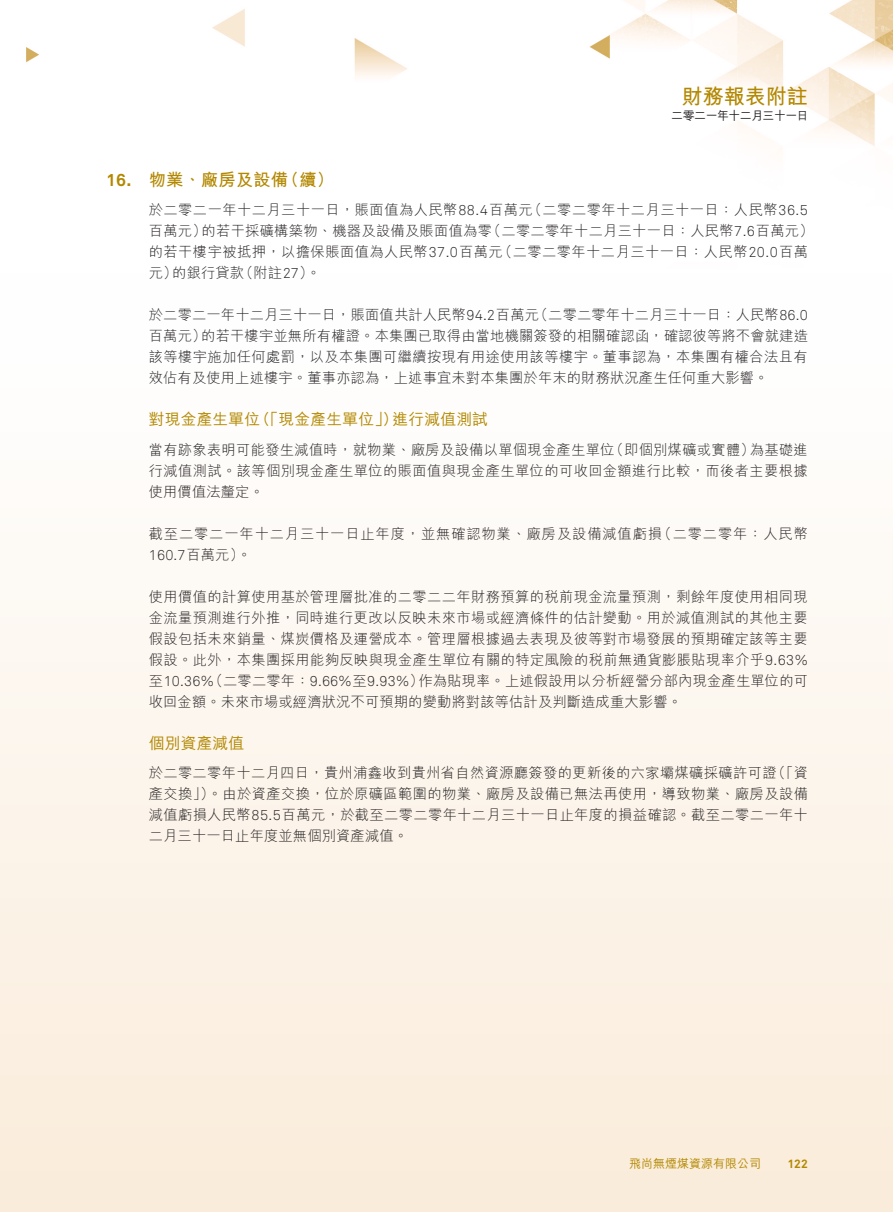
<style>
.page{position:relative;width:893px;height:1212px;background:#fff}
.page>*{position:absolute;margin:0;border:0;box-sizing:border-box;transform-origin:0 0}
.t1{font:700 21px "M Hei HK";color:#b38800}
.t2{font:700 17.25px "M Hei HK";letter-spacing:.01em;color:#b38800}
.t3{font:700 17.25px "Akkurat Pro";color:#b38800}
.t4{font:500 15.75px "M Hei HK";letter-spacing:.015em;color:#b38800}
.t5{font:300 14.25px/21px "M Hei HK";letter-spacing:.03em;color:#231f20}
.t6{font:300 14.25px "M Hei HK";letter-spacing:.01em;color:#231f20}
.t7{font:300 14.25px "M Hei HK";letter-spacing:.06em;color:#231f20}
.t8{font:14.25px "Akkurat Light Pro";letter-spacing:.015em;color:#231f20}
.t9{font:500 12px "M Hei HK";letter-spacing:-.045em;color:#231f20}
.t10{font:500 12px "M Hei HK";color:#b38800}
.t11{font:700 12px "Akkurat Pro";color:#b38800}
.s1{font-family:"Akkurat Light Pro";font-weight:400}
.s2{font-family:"M Hei HK";font-weight:300}
</style>
<div class="page">
<div style="left:0;top:242px;width:893px;height:970px;background:linear-gradient(to bottom,#fff,#faecda)"></div>
<img style="left:0;top:0;width:893px;height:273px">
<h1 class="t1" style="left:682px;top:81px;width:127px">財務報表附註</h1>
<p class="t9" style="left:671px;top:107px;width:139px">二零二一年十二月三十一日</p>
<p class="t3" style="left:106px;top:169px;width:27px">16.</p>
<p class="t2" style="left:149px;top:167px;width:141px">物業、廠房及設備</p>
<p class="t2" style="left:282px;top:167px;width:54px">（續(</p>
<p class="t5" style="left:528px;top:199px;width:282px">（二零二零年十二月三十一日：人民幣<span class="s1">36.5</span></p>
<p class="t5" style="left:487px;top:199px;width:328px;text-indent:-338px">於二零二一年十二月三十一日，賬面值為人民幣<span class="s1">88.4</span>百萬元<br>（二零二零年十二月三十一日：人民幣<span class="s1">7.6</span>百萬元(</p>
<p class="t5" style="left:149px;top:220px;width:59px">百萬元）</p>
<p class="t5" style="left:202px;top:220px;width:292px">的若干採礦構築物、機器及設備及賬面值為零</p>
<p class="t5" style="left:498px;top:241px;width:311px">（二零二零年十二月三十一日：人民幣<span class="s1">20.0</span>百萬</p>
<p class="t5" style="left:239px;top:241px;width:265px;text-indent:-90px">的若干樓宇被抵押，以擔保賬面值為人民幣<span class="s1">37.0</span>百萬元（附註<span class="s1">27</span> 。(</p>
<p class="t5" style="left:172px;top:262px;width:73px">的銀行貸款</p>
<p class="t5" style="left:149px;top:262px;width:30px">元）</p>
<p class="t6" style="left:534px;top:307px;width:276px">（二零二零年十二月三十一日：人民幣<span class="s1">86.0</span></p>
<p class="t5" style="left:201px;top:304px;width:608px;text-indent:-52px">於二零二一年十二月三十一日，賬面值共計人民幣<span class="s1">94.2</span>百萬元<br>的若干樓宇並無所有權證。本集團已取得由當地機關簽發的相關確認函，確認彼等將不會就建造</p>
<p class="t5" style="left:149px;top:325px;width:660px">百萬元）<br>該等樓宇施加任何處罰，以及本集團可繼續按現有用途使用該等樓宇。董事認為，本集團有權合法且有效佔有及使用上述樓宇。董事亦認為，上述事宜未對本集團於年末的財務狀況產生任何重大影響。</p>
<p class="t4" style="left:392px;top:408px;width:97px">進行減值測試</p>
<p class="t4" style="left:149px;top:408px;width:113px">對現金產生單位</p>
<p class="t4" style="left:255px;top:408px;width:145px">（「現金產生單位」）</p>
<p class="t5" style="left:610px;top:439px;width:147px">（即個別煤礦或實體）</p>
<p class="t5" style="left:149px;top:439px;width:660px">當有跡象表明可能發生減值時，就物業、廠房及設備以單個現金產生單位<br>行減值測試。該等個別現金產生單位的賬面值與現金產生單位的可收回金額進行比較，而後者主要根據使用價值法釐定。</p>
<p class="t7" style="left:658px;top:526px;width:152px">（二零二零年：人民幣</p>
<p class="t5" style="left:750px;top:439px;width:59px">為基礎進</p>
<p class="t7" style="left:149px;top:526px;width:515px">截至二零二一年十二月三十一日止年度，並無確認物業、廠房及設備減值虧損</p>
<p class="t8" style="left:149px;top:546px;width:104px">160.7<span class="s2">百萬元。(</span></p>
<p class="t5" style="left:149px;top:586px;width:661px;text-align:right">使用價值的計算使用基於管理層批准的二零二二年財務預算的稅前現金流量預測，剩餘年度使用相同現金流量預測進行外推，同時進行更改以反映未來市場或經濟條件的估計變動。用於減值測試的其他主要假設包括未來銷量、煤炭價格及運營成本。管理層根據過去表現及彼等對市場發展的預期確定該等主要假設。此外，本集團採用能夠反映與現金產生單位有關的特定風險的稅前無通貨膨脹貼現率介乎<span class="s1">9.63%</span>作為貼現率。上述假設用以分析經營分部內現金產生單位的可</p>
<p class="t8" style="left:209px;top:672px;width:216px"><span class="s2">（二零二零年：</span>9.66%<span class="s2">至</span>9.93%<span class="s2">）</span></p>
<p class="t8" style="left:149px;top:672px;width:67px"><span class="s2">至</span>10.36%</p>
<p class="t6" style="left:149px;top:694px;width:535px">收回金額。未來市場或經濟狀況不可預期的變動將對該等估計及判斷造成重大影響。</p>
<p class="t4" style="left:149px;top:731px;width:97px">個別資產減值</p>
<p class="t5" style="left:772px;top:762px;width:38px">（「資</p>
<p class="t5" style="left:149px;top:762px;width:661px">於二零二零年十二月四日，貴州浦鑫收到貴州省自然資源廳簽發的更新後的六家壩煤礦採礦許可證<br>產交換」）。由於資產交換，位於原礦區範圍的物業、廠房及設備已無法再使用，導致物業、廠房及設備減值虧損人民幣<span class="s1">85.5</span>百萬元，於截至二零二零年十二月三十一日止年度的損益確認。截至二零二一年十二月三十一日止年度並無個別資產減值。</p>
<p class="t10" style="left:629px;top:1155px;width:133px">飛尚無煙煤資源有限公司</p>
<p class="t11" style="left:787px;top:1156px;width:22px">122</p>
</div>
